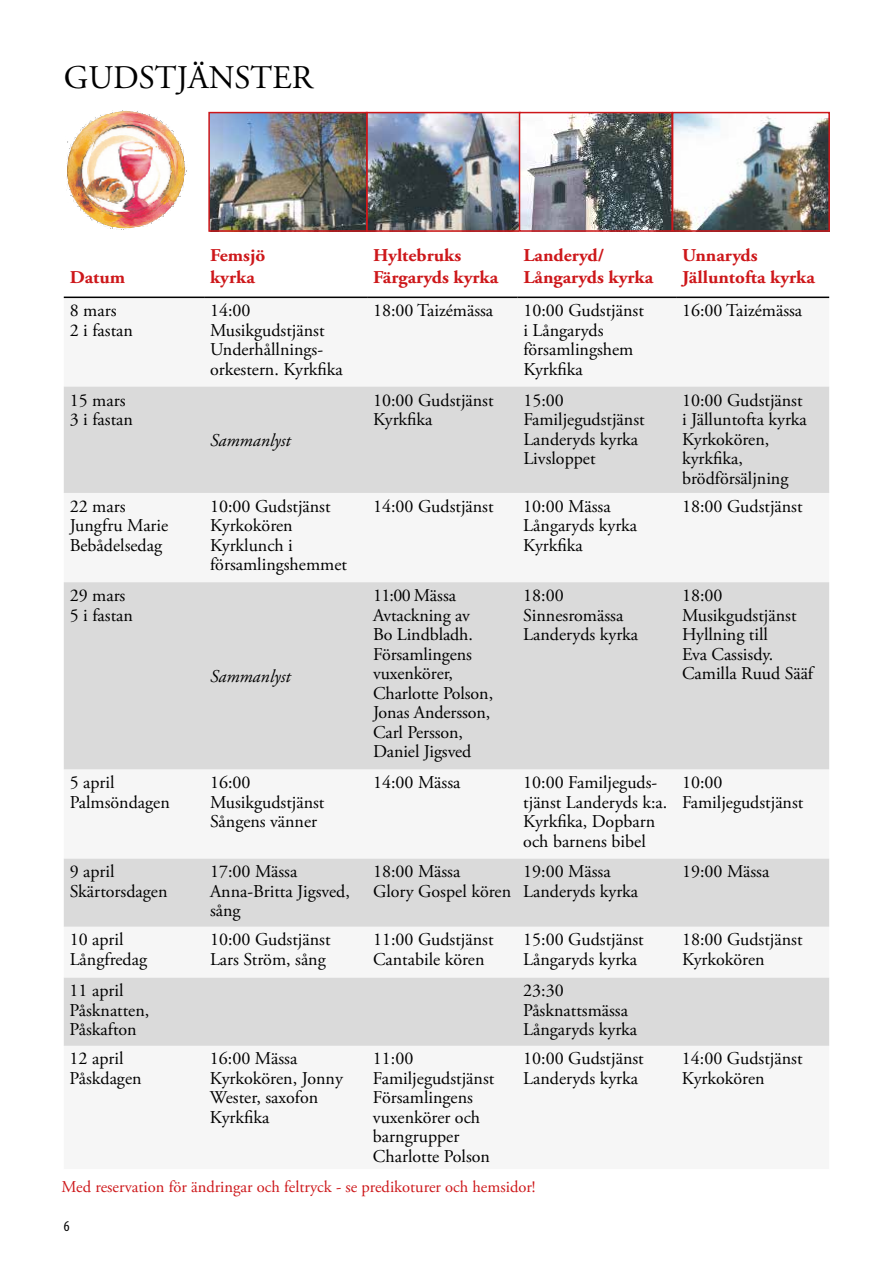
<style>
.page{position:relative;width:893px;height:1263px;background:#fff}
.page>*{position:absolute;margin:0;border:0;box-sizing:border-box;transform-origin:0 0}
.t1{font:33px "Adobe Garamond Pro";color:#000}
.t2{font:18px/19.5px "Adobe Garamond Pro";color:#000}
.t3{font:700 18px/21.6px "Adobe Garamond Pro";color:#cd171a;scale:1.06 1}
.t4{font:italic 18px "Adobe Garamond Pro";color:#000}
.t5{font:16.5px "Adobe Garamond Pro";color:#cd171a}
.t6{font:condensed 15px "Myriad Pro";color:#000}
</style>
<div class="page">
<svg style="left:64px;top:387px;width:765px;height:659px;fill:#dadada"></svg>
<hr style="left:64px;top:297px;width:140px;height:1px;background:#000">
<hr style="left:204px;top:297px;width:163px;height:1px;background:#000">
<hr style="left:367px;top:297px;width:150px;height:1px;background:#000">
<hr style="left:517px;top:297px;width:159px;height:1px;background:#000">
<hr style="left:676px;top:297px;width:153px;height:1px;background:#000">
<img style="left:211px;top:115px;width:616px;height:114px">
<div style="left:366px;top:112px;width:155px;height:120px;border:2px solid #cd171a"></div>
<div style="left:519px;top:112px;width:154px;height:120px;border:2px solid #cd171a"></div>
<div style="left:672px;top:112px;width:158px;height:120px;border:2px solid #cd171a"></div>
<div style="left:208px;top:112px;width:160px;height:120px;border:2px solid #cd171a"></div>
<img style="left:66px;top:110px;width:121px;height:119px">
<h1 class="t1" style="left:64px;top:57px;width:251px">GUDSTJÄNSTER</h1>
<p class="t3" style="left:70px;top:266px;width:54px">Datum</p>
<p class="t3" style="left:210px;top:245px;width:54px">Femsjö kyrka</p>
<p class="t3" style="left:373px;top:245px;width:120px">Hyltebruks<br>Färgaryds kyrka</p>
<p class="t3" style="left:523px;top:245px;width:124px">Landeryd/<br>Långaryds kyrka</p>
<p class="t3" style="left:682px;top:245px;width:127px">Unnaryds<br>Jälluntofta kyrka</p>
<p class="t2" style="left:70px;top:302px;width:65px">8 mars<br>2 i fastan</p>
<p class="t2" style="left:210px;top:302px;width:134px">14:00<br>Musikgudstjänst<br>Underhållnings&shy;orkestern. Kyrkfika</p>
<p class="t2" style="left:373px;top:301px;width:122px">18:00 Taizémässa</p>
<p class="t2" style="left:523px;top:301px;width:122px">10:00 Gudstjänst i Långaryds församlingshem<br>Kyrkfika</p>
<p class="t2" style="left:682px;top:301px;width:122px">16:00 Taizémässa</p>
<p class="t2" style="left:70px;top:391px;width:65px">15 mars<br>3 i fastan</p>
<p class="t4" style="left:210px;top:430px;width:82px">Sammanlyst</p>
<p class="t2" style="left:373px;top:391px;width:122px">10:00 Gudstjänst<br>Kyrkfika</p>
<p class="t2" style="left:523px;top:391px;width:123px">15:00<br>Familjegudstjänst<br>Landeryds kyrka<br>Livsloppet</p>
<p class="t2" style="left:682px;top:391px;width:126px">10:00 Gudstjänst i Jälluntofta kyrka<br>Kyrkokören, kyrkfika, brödförsäljning</p>
<p class="t2" style="left:70px;top:497px;width:100px">22 mars<br>Jungfru Marie<br>Bebådelsedag</p>
<p class="t2" style="left:210px;top:497px;width:138px">10:00 Gudstjänst<br>Kyrkokören<br>Kyrklunch i församlingshemmet</p>
<p class="t2" style="left:373px;top:497px;width:122px">14:00 Gudstjänst</p>
<p class="t2" style="left:523px;top:497px;width:115px">10:00 Mässa<br>Långaryds kyrka<br>Kyrkfika</p>
<p class="t2" style="left:682px;top:497px;width:122px">18:00 Gudstjänst</p>
<p class="t2" style="left:70px;top:586px;width:65px">29 mars<br>5 i fastan</p>
<p class="t2" style="left:373px;top:586px;width:122px">11:00 Mässa<br>Avtackning av<br>Bo Lindbladh.<br>Församlingens vuxenkörer,<br>Charlotte Polson,<br>Jonas Andersson,<br>Carl Persson,<br>Daniel Jigsved</p>
<p class="t2" style="left:523px;top:586px;width:116px">18:00<br>Sinnesromässa<br>Landeryds kyrka</p>
<p class="t2" style="left:682px;top:586px;width:133px">18:00<br>Musikgudstjänst<br>Hyllning till<br>Eva Cassisdy.<br>Camilla Ruud Sääf</p>
<p class="t4" style="left:210px;top:666px;width:82px">Sammanlyst</p>
<p class="t2" style="left:70px;top:773px;width:102px">5 april<br>Palmsöndagen</p>
<p class="t2" style="left:210px;top:773px;width:116px">16:00<br>Musikgudstjänst<br>Sångens vänner</p>
<p class="t2" style="left:373px;top:773px;width:89px">14:00 Mässa</p>
<p class="t2" style="left:523px;top:773px;width:146px">10:00 Familjeguds&shy;tjänst Landeryds k:a.<br>Kyrkfika, Dopbarn och barnens bibel</p>
<p class="t2" style="left:682px;top:773px;width:123px">10:00<br>Familjegudstjänst</p>
<p class="t2" style="left:70px;top:863px;width:99px">9 april<br>Skärtorsdagen</p>
<p class="t2" style="left:210px;top:863px;width:141px">17:00 Mässa<br>Anna-Britta Jigsved, sång</p>
<p class="t2" style="left:373px;top:862px;width:140px">18:00 Mässa<br>Glory Gospel kören</p>
<p class="t2" style="left:523px;top:862px;width:116px">19:00 Mässa<br>Landeryds kyrka</p>
<p class="t2" style="left:682px;top:862px;width:89px">19:00 Mässa</p>
<p class="t2" style="left:70px;top:931px;width:79px">10 april<br>Långfredag</p>
<p class="t2" style="left:210px;top:931px;width:122px">10:00 Gudstjänst<br>Lars Ström, sång</p>
<p class="t2" style="left:373px;top:931px;width:122px">11:00 Gudstjänst<br>Cantabile kören</p>
<p class="t2" style="left:523px;top:931px;width:122px">15:00 Gudstjänst<br>Långaryds kyrka</p>
<p class="t2" style="left:682px;top:931px;width:122px">18:00 Gudstjänst<br>Kyrkokören</p>
<p class="t2" style="left:70px;top:982px;width:81px">11 april<br>Påsknatten,<br>Påskafton</p>
<p class="t2" style="left:523px;top:982px;width:115px">23:30<br>Påsknattsmässa<br>Långaryds kyrka</p>
<p class="t2" style="left:70px;top:1050px;width:73px">12 april<br>Påskdagen</p>
<p class="t2" style="left:210px;top:1050px;width:134px">16:00 Mässa<br>Kyrkokören, Jonny<br>Wester, saxofon<br>Kyrkfika</p>
<p class="t2" style="left:373px;top:1050px;width:123px">11:00<br>Familjegudstjänst<br>Församlingens vuxenkörer och barngrupper<br>Charlotte Polson</p>
<p class="t2" style="left:523px;top:1049px;width:122px">10:00 Gudstjänst<br>Landeryds kyrka</p>
<p class="t2" style="left:682px;top:1049px;width:122px">14:00 Gudstjänst<br>Kyrkokören</p>
<p class="t5" style="left:62px;top:1177px;width:475px">Med reservation för ändringar och feltryck - se predikoturer och hemsidor!</p>
<p class="t6" style="left:64px;top:1217px;width:7px">6</p>
</div>
